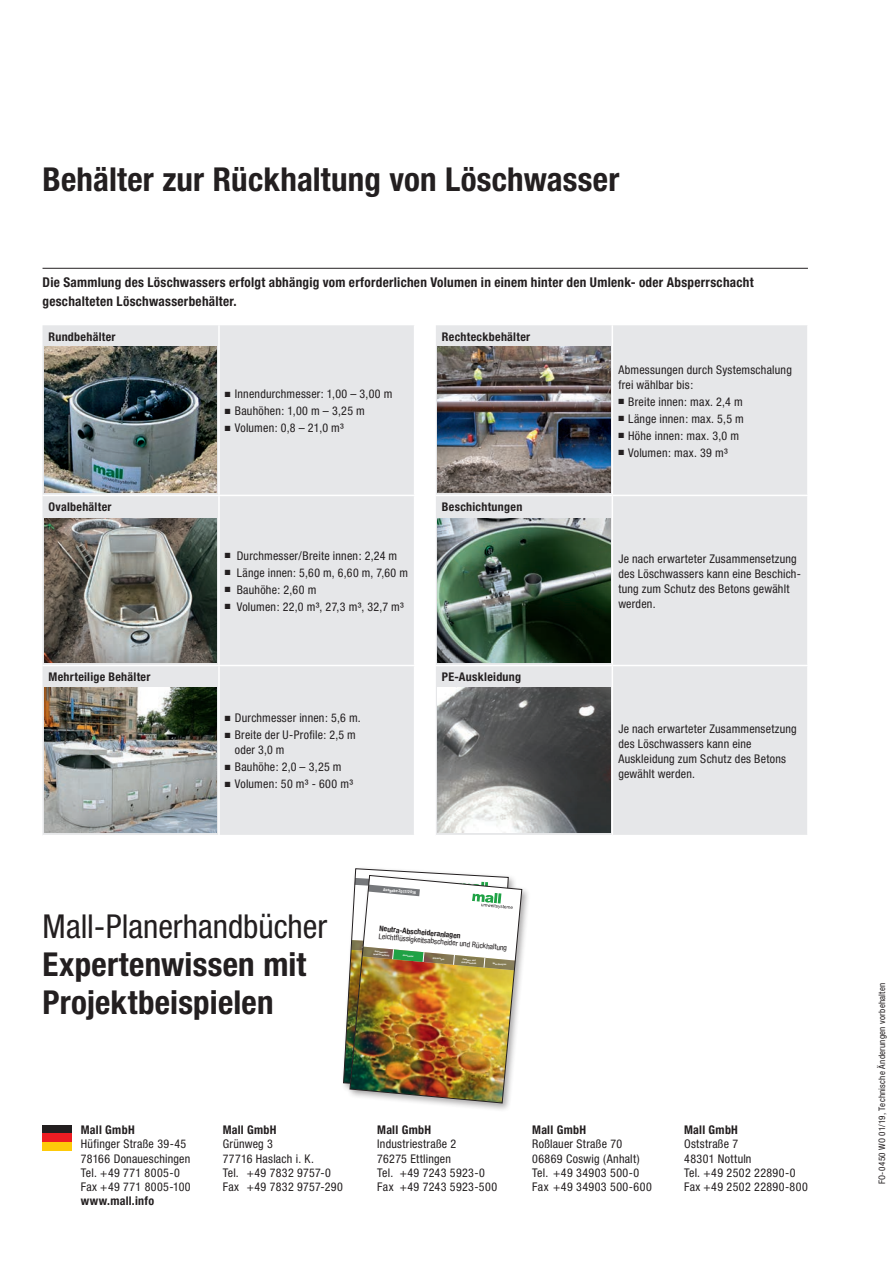
<style>
.page{position:relative;width:893px;height:1263px;background:#fff}
.page>*{position:absolute;margin:0;border:0;box-sizing:border-box;transform-origin:0 0}
.t1{font:700 condensed 33px/38.2px "Helvetica Neue";letter-spacing:.005em;color:#231f20}
.t2{font:condensed 33px "Helvetica Neue";letter-spacing:-.005em;color:#231f20}
.t3{font:700 condensed 13.5px/19.2px "Helvetica Neue";letter-spacing:.02em;color:#231f20}
.t4{font:condensed 12px/14.2px "Helvetica Neue";letter-spacing:.02em;color:#231f20}
.t5{font:700 condensed 12px "Helvetica Neue";letter-spacing:.025em;color:#231f20}
.t6{font:condensed 9px "Helvetica Neue";letter-spacing:.025em;color:#231f20}
.t7{font:condensed 7.65px "Helvetica Neue";color:#231f20}
.t8{font:700 condensed 7.65px "Helvetica Neue";color:#231f20}
.t9{font:700 condensed 4.05px "Helvetica Neue";color:#fff}
.t10{font:700 condensed 2.25px/2.7px "Helvetica Neue";color:#fff;text-align:center}
</style>
<div class="page">
<hr style="left:43px;top:268px;width:765px;height:1px;background:#231f20">
<div style="left:43px;top:1125px;width:29px;height:8px;background:#231f20"></div>
<div style="left:43px;top:1133px;width:29px;height:9px;background:#ee1d23"></div>
<div style="left:43px;top:1142px;width:29px;height:8px;background:#feca0a"></div>
<div style="left:347px;top:873px;width:184px;height:239px;background:#231f20;opacity:.38"></div>
<img style="left:343px;top:868px;width:179px;height:235px">
<div style="left:43px;top:325px;width:371px;height:510px;background:#e6e7e9"></div>
<hr style="left:218px;top:325px;width:2px;height:170px;background:#fff">
<hr style="left:218px;top:496px;width:2px;height:169px;background:#fff">
<hr style="left:218px;top:666px;width:2px;height:169px;background:#fff">
<hr style="left:43px;top:495px;width:176px;height:1px;background:#fff">
<hr style="left:43px;top:665px;width:176px;height:1px;background:#fff">
<hr style="left:219px;top:495px;width:196px;height:1px;background:#fff">
<hr style="left:219px;top:665px;width:196px;height:1px;background:#fff">
<div style="left:436px;top:325px;width:371px;height:510px;background:#e6e7e9"></div>
<hr style="left:612px;top:325px;width:1px;height:170px;background:#fff">
<hr style="left:612px;top:496px;width:1px;height:169px;background:#fff">
<hr style="left:612px;top:666px;width:1px;height:169px;background:#fff">
<hr style="left:436px;top:495px;width:176px;height:1px;background:#fff">
<hr style="left:436px;top:665px;width:176px;height:1px;background:#fff">
<hr style="left:612px;top:495px;width:197px;height:1px;background:#fff">
<hr style="left:612px;top:665px;width:197px;height:1px;background:#fff">
<img style="left:45px;top:347px;width:172px;height:145px">
<img style="left:438px;top:347px;width:172px;height:145px">
<img style="left:45px;top:519px;width:172px;height:144px">
<img style="left:438px;top:519px;width:172px;height:144px">
<img style="left:45px;top:688px;width:172px;height:145px">
<img style="left:438px;top:688px;width:172px;height:145px">
<h1 class="t1" style="left:43px;top:160px;width:578px">Behälter zur Rückhaltung von Löschwasser</h1>
<p class="t3" style="left:43px;top:272px;width:713px">Die Sammlung des Löschwassers erfolgt abhängig vom erforderlichen Volumen in einem hinter den Umlenk- oder Absperrschacht geschalteten Löschwasserbehälter.</p>
<p class="t5" style="left:49px;top:329px;width:69px">Rundbehälter</p>
<p class="t5" style="left:442px;top:329px;width:90px">Rechteckbehälter</p>
<p class="t4" style="left:225px;top:387px;width:169px">■ Innendurchmesser: 1,00 – 3,00 m</p>
<p class="t4" style="left:225px;top:404px;width:141px">■ Bauhöhen: 1,00 m – 3,25 m</p>
<p class="t4" style="left:225px;top:421px;width:121px">■ Volumen: 0,8 – 21,0 m³</p>
<p class="t5" style="left:49px;top:499px;width:65px">Ovalbehälter</p>
<p class="t5" style="left:442px;top:499px;width:82px">Beschichtungen</p>
<p class="t4" style="left:225px;top:548px;width:174px">■ Durchmesser/Breite innen: 2,24 m</p>
<p class="t4" style="left:225px;top:565px;width:184px">■ Länge innen: 5,60 m, 6,60 m, 7,60 m</p>
<p class="t4" style="left:225px;top:582px;width:93px">■ Bauhöhe: 2,60 m</p>
<p class="t4" style="left:225px;top:599px;width:180px">■ Volumen: 22,0 m³, 27,3 m³, 32,7 m³</p>
<p class="t5" style="left:49px;top:669px;width:103px">Mehrteilige Behälter</p>
<p class="t5" style="left:442px;top:669px;width:81px">PE-Auskleidung</p>
<p class="t4" style="left:225px;top:711px;width:137px">■ Durchmesser innen: 5,6 m.</p>
<p class="t4" style="left:235px;top:727px;width:123px;line-height:15px;text-indent:-10px">■ Breite der U-Profile: 2,5 m oder 3,0 m</p>
<p class="t4" style="left:225px;top:760px;width:118px">■ Bauhöhe: 2,0 – 3,25 m</p>
<p class="t4" style="left:225px;top:777px;width:130px">■ Volumen: 50 m³ - 600 m³</p>
<h1 class="t2" style="left:43px;top:907px;width:286px">Mall-Planerhandbücher</h1>
<h1 class="t1" style="left:43px;top:945px;width:265px">Expertenwissen mit<br>Projektbeispielen</h1>
<p class="t9" style="left:384px;top:887px;width:34px;rotate:5deg">Ausgabe 2017/2018</p>
<p class="t8" style="left:380px;top:924px;width:83px;rotate:5deg">Neutra-Abscheideranlagen</p>
<p class="t7" style="left:367px;top:925px;width:130px;rotate:3deg">Leichtfl üssigkeitsabscheider und Rückhaltung</p>
<p class="t7" style="left:379px;top:932px;width:130px;rotate:5deg">Leichtfl üssigkeitsabscheider und Rückhaltung</p>
<p class="t10" style="left:462px;top:958px;width:16px;rotate:5deg">Pumpen- und<br>Anlagentechnik</p>
<p class="t10" style="left:374px;top:950px;width:17px;rotate:5deg">Regenwasser&shy;bewirtschaftung</p>
<p class="t10" style="left:403px;top:954px;width:12px;rotate:5deg">Abscheider</p>
<p class="t10" style="left:433px;top:957px;width:13px;rotate:5deg">Kläranlagen</p>
<p class="t10" style="left:493px;top:962px;width:15px;rotate:5deg">Neue Energien</p>
<p class="t4" style="left:618px;top:362px;width:175px;line-height:15px">Abmessungen durch Systemschalung frei wählbar bis:</p>
<p class="t4" style="left:618px;top:394px;width:126px">■ Breite innen: max. 2,4 m</p>
<p class="t4" style="left:618px;top:411px;width:127px">■ Länge innen: max. 5,5 m</p>
<p class="t4" style="left:618px;top:428px;width:122px">■ Höhe innen: max. 3,0 m</p>
<p class="t4" style="left:618px;top:445px;width:111px">■ Volumen: max. 39 m³</p>
<p class="t4" style="left:618px;top:551px;width:184px;line-height:15px">Je nach erwarteter Zusammensetzung des Löschwassers kann eine Beschich&shy;tung zum Schutz des Betons gewählt werden.</p>
<p class="t4" style="left:618px;top:721px;width:180px;line-height:15px">Je nach erwarteter Zusammensetzung des Löschwassers kann eine<br>Auskleidung zum Schutz des Betons gewählt werden.</p>
<p class="t5" style="left:81px;top:1122px;width:55px">Mall GmbH</p>
<p class="t4" style="left:81px;top:1137px;width:111px">Hüfinger Straße 39-45<br>78166 Donaueschingen<br>Tel. +49 771 8005-0<br>Fax +49 771 8005-100</p>
<p class="t5" style="left:81px;top:1194px;width:75px">www.mall.info</p>
<p class="t5" style="left:223px;top:1122px;width:55px">Mall GmbH</p>
<p class="t4" style="left:223px;top:1137px;width:122px">Grünweg 3<br>77716 Haslach i. K.<br>Tel. +49 7832 9757-0<br>Fax +49 7832 9757-290</p>
<p class="t5" style="left:377px;top:1122px;width:55px">Mall GmbH</p>
<p class="t4" style="left:377px;top:1137px;width:121px">Industriestraße 2<br>76275 Ettlingen<br>Tel. +49 7243 5923-0<br>Fax +49 7243 5923-500</p>
<p class="t5" style="left:532px;top:1122px;width:55px">Mall GmbH</p>
<p class="t4" style="left:532px;top:1137px;width:121px">Roßlauer Straße 70<br>06869 Coswig (Anhalt)<br>Tel. +49 34903 500-0<br>Fax +49 34903 500-600</p>
<p class="t5" style="left:684px;top:1122px;width:55px">Mall GmbH</p>
<p class="t4" style="left:684px;top:1137px;width:125px">Oststraße 7<br>48301 Nottuln<br>Tel. +49 2502 22890-0<br>Fax +49 2502 22890-800</p>
<p class="t6" style="left:877px;top:1184px;width:203px;rotate:-90deg">FO-0450 WO 01/19, Technische Änderungen vorbehalten</p>
</div>
